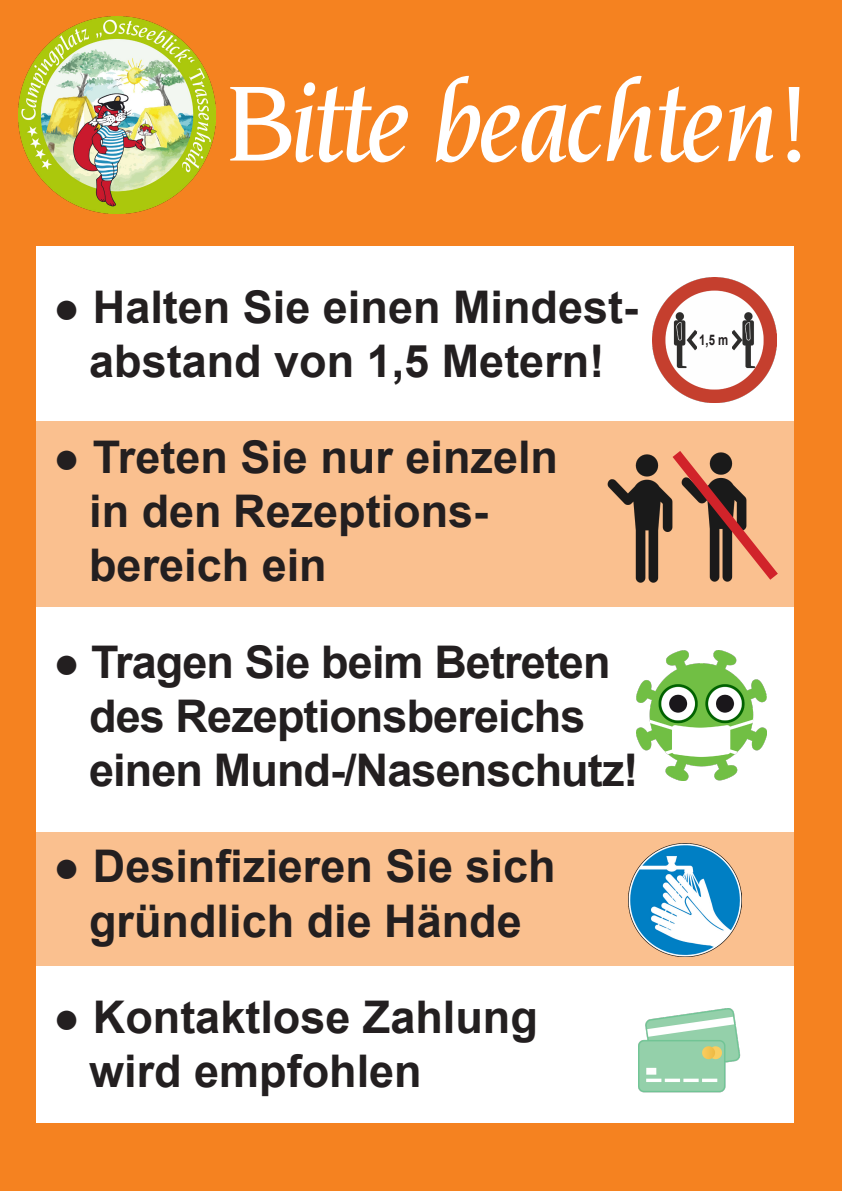
<style>
.page{position:relative;width:842px;height:1191px;background:#f58220}
.page>*{position:absolute;margin:0;border:0;box-sizing:border-box;transform-origin:0 0}
.t1{font:italic 500 116px "Novarese Pro";letter-spacing:-.04em;color:#fff}
.t2{font:700 45px/54px "Arial";color:#231f20}
.t3{font:700 45px "Arial";letter-spacing:-.02em;color:#231f20}
.t4{font:700 14.6px "Arial";color:#231f20;scale:.78 1}
</style>
<div class="page">
<div style="left:36px;top:247px;width:758px;height:876px;background:#fff"></div>
<img style="left:18px;top:16px;width:197px;height:197px">
<div style="left:36px;top:421px;width:758px;height:186px;background:#fac08f"></div>
<div style="left:36px;top:831px;width:758px;height:134px;background:#fac08f"></div>
<img style="left:607px;top:454px;width:40px;height:129px">
<img style="left:647px;top:454px;width:16px;height:129px">
<svg style="left:663px;top:451px;width:115px;height:131px"></svg>
<img style="left:652px;top:278px;width:124px;height:124px">
<img style="left:629px;top:843px;width:112px;height:113px">
<img style="left:639px;top:1008px;width:102px;height:85px">
<img style="left:636px;top:650px;width:130px;height:130px">
<div style="left:697px;top:332px;width:35px;height:18px;background:#fff"></div>
<p class="t1" style="left:224px;top:55px;width:591px">Bitte beachten!</p>
<p class="t2" style="left:53px;top:280px;width:586px">● Halten Sie einen Mindest-</p>
<p class="t2" style="left:89px;top:334px;width:517px">abstand von 1,5 Metern!</p>
<p class="t2" style="left:89px;top:431px;width:470px;text-indent:-36px">● Treten Sie nur einzeln in den Rezeptions-</p>
<p class="t2" style="left:89px;top:539px;width:239px">bereich ein</p>
<p class="t3" style="left:53px;top:630px;width:559px">● Tragen Sie beim Betreten</p>
<p class="t3" style="left:89px;top:684px;width:498px">des Rezeptionsbereichs</p>
<p class="t3" style="left:89px;top:738px;width:551px">einen Mund-/Nasenschutz!</p>
<p class="t2" style="left:53px;top:840px;width:504px">● Desinfizieren Sie sich</p>
<p class="t2" style="left:89px;top:894px;width:434px">gründlich die Hände</p>
<p class="t2" style="left:53px;top:990px;width:486px">● Kontaktlose Zahlung</p>
<p class="t2" style="left:89px;top:1044px;width:334px">wird empfohlen</p>
<p class="t4" style="left:699px;top:329px;width:39px">1,5 m</p>
</div>
